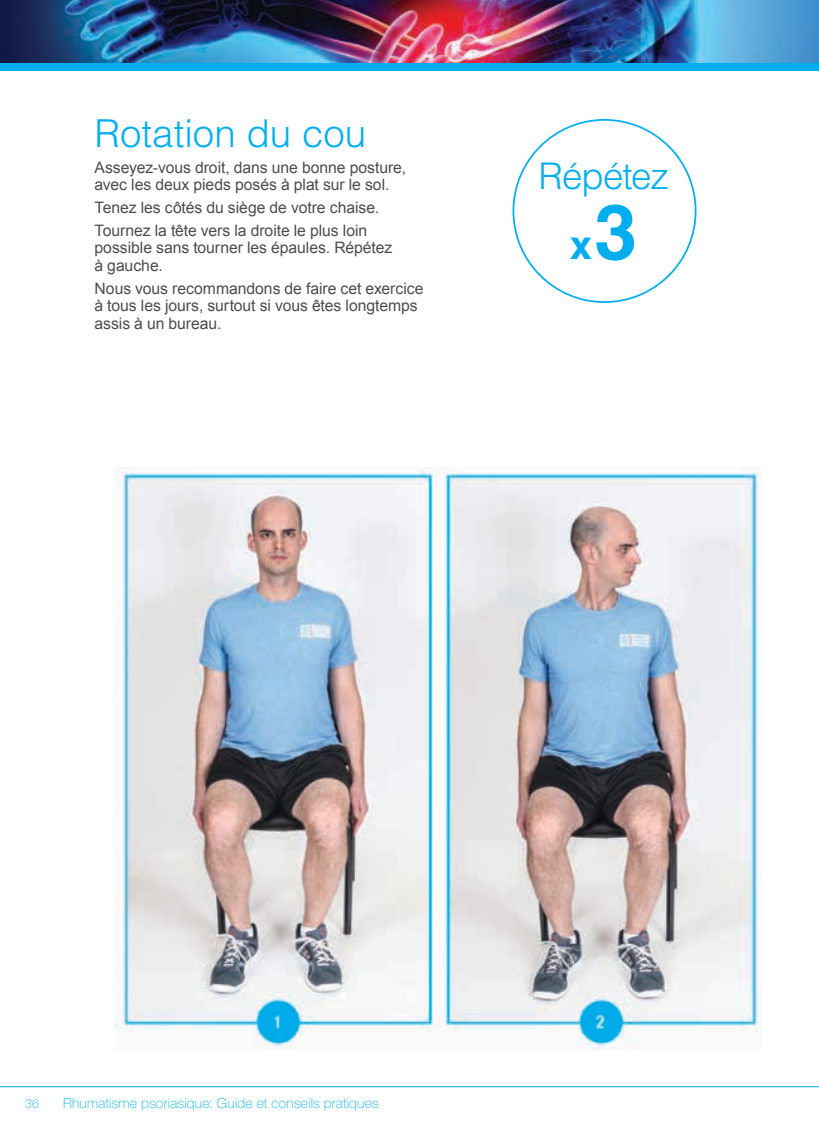
<style>
.page{position:relative;width:819px;height:1134px;background:#fff}
.page>*{position:absolute;margin:0;border:0;box-sizing:border-box;transform-origin:0 0}
.t1{font:700 40.25px "Helvetica LT Std";color:#00aeef}
.t2{font:300 38.5px "Helvetica LT Std";color:#00aeef}
.t3{font:300 36.75px "Helvetica LT Std";letter-spacing:-.03em;color:#00aeef}
.t4{font:15.75px/17.5px "Arial";letter-spacing:-.005em;color:#4d4d4f}
.t5{font:100 14px "Helvetica Neue LT Std";letter-spacing:.01em;color:#00aeef}
.t6{font:100 12.25px "Helvetica Neue LT Std";color:#00aeef}
.s1{font-size:77px}
</style>
<div class="page">
<img style="left:0;top:0;width:819px;height:63px">
<div style="left:0;top:63px;width:819px;height:8px;background:#00aeef"></div>
<hr style="left:0;top:1086px;width:819px;height:1px;background:#00aeef">
<img style="left:115px;top:468px;width:645px;height:583px">
<h2 class="t2" style="left:94px;top:110px;width:273px">Rotation du cou</h2>
<p class="t4" style="left:94px;top:159px;width:313px">Asseyez-vous droit, dans une bonne posture, avec les deux pieds posés à plat sur le sol.</p>
<p class="t4" style="left:94px;top:196px;width:286px;line-height:22.9px">Tenez les côtés du siège de votre chaise.<br>Tournez la tête vers la droite le plus loin</p>
<p class="t4" style="left:94px;top:239px;width:299px">possible sans tourner les épaules. Répétez à gauche.</p>
<p class="t4" style="left:94px;top:280px;width:331px">Nous vous recommandons de faire cet exercice à tous les jours, surtout si vous êtes longtemps assis à un bureau.</p>
<h3 class="t3" style="left:538px;top:153px;width:132px">Répétez</h3>
<h1 class="t1" style="left:570px;top:220px;width:69px">x<span class="s1">3</span></h1>
<p class="t6" style="left:25px;top:1096px;width:15px">36</p>
<p class="t5" style="left:63px;top:1095px;width:317px">Rhumatisme psoriasique: Guide et conseils pratiques</p>
</div>
